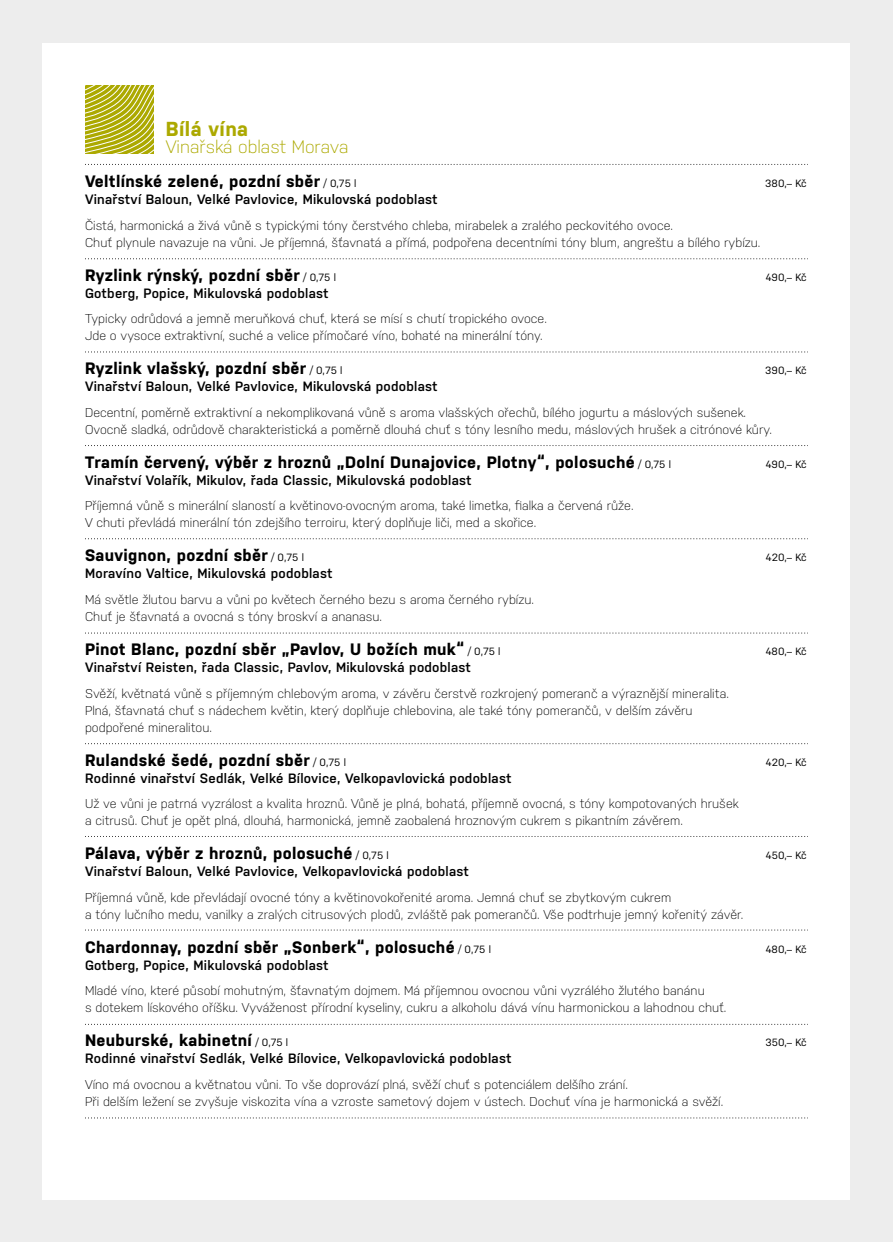
<style>
.page{position:relative;width:893px;height:1242px;background:#ededed}
.page>*{position:absolute;margin:0;border:0;box-sizing:border-box;transform-origin:0 0}
.t1{font:700 20.25px "Nudista";letter-spacing:.02em;color:#aca900}
.t2{font:300 18px "Nudista";color:#aca900}
.t3{font:700 16.5px "Nudista";letter-spacing:.02em;color:#000}
.t4{font:600 13.5px "Nudista";letter-spacing:.02em;color:#000}
.t5{font:300 12.75px/17px "Nudista";color:#000}
.t6{font:10.5px "Nudista";color:#000}
.s1{font-weight:400;font-size:10.5px}
</style>
<div class="page">
<div style="left:43px;top:43px;width:807px;height:1156px;background:#fff"></div>
<svg style="left:85px;top:164px;width:723px;height:1px"></svg>
<svg style="left:85px;top:258px;width:723px;height:1px"></svg>
<svg style="left:85px;top:351px;width:723px;height:1px"></svg>
<svg style="left:85px;top:445px;width:723px;height:1px"></svg>
<svg style="left:85px;top:538px;width:723px;height:1px"></svg>
<svg style="left:85px;top:743px;width:723px;height:1px"></svg>
<svg style="left:85px;top:632px;width:723px;height:1px"></svg>
<svg style="left:85px;top:836px;width:723px;height:1px"></svg>
<svg style="left:85px;top:1024px;width:723px;height:1px"></svg>
<svg style="left:85px;top:929px;width:723px;height:1px"></svg>
<svg style="left:85px;top:1117px;width:723px;height:1px"></svg>
<svg style="left:85px;top:85px;width:68px;height:68px;background:#bebc39"></svg>
<h1 class="t1" style="left:166px;top:114px;width:84px">Bílá vína</h1>
<h2 class="t2" style="left:166px;top:134px;width:184px">Vinařská oblast Morava</h2>
<p class="t3" style="left:85px;top:169px;width:273px">Veltlínské zelené, pozdní sběr <span class="s1">/ 0,75 l</span></p>
<p class="t6" style="left:765px;top:176px;width:43px">380,– Kč</p>
<p class="t4" style="left:85px;top:190px;width:354px">Vinařství Baloun, Velké Pavlovice, Mikulovská podoblast</p>
<p class="t5" style="left:85px;top:216px;width:677px">Čistá, harmonická a živá vůně s typickými tóny čerstvého chleba, mirabelek a zralého peckovitého ovoce.<br>Chuť plynule navazuje na vůni. Je příjemná, šťavnatá a přímá, podpořena decentními tóny blum, angreštu a bílého rybízu.</p>
<p class="t3" style="left:85px;top:263px;width:252px">Ryzlink rýnský, pozdní sběr <span class="s1">/ 0,75 l</span></p>
<p class="t6" style="left:766px;top:269px;width:42px">490,– Kč</p>
<p class="t4" style="left:85px;top:283px;width:245px">Gotberg, Popice, Mikulovská podoblast</p>
<p class="t5" style="left:85px;top:309px;width:463px">Typicky odrůdová a jemně meruňková chuť, která se mísí s chutí tropického ovoce.<br>Jde o vysoce extraktivní, suché a velice přímočaré víno, bohaté na minerální tóny.</p>
<p class="t3" style="left:85px;top:356px;width:259px">Ryzlink vlašský, pozdní sběr <span class="s1">/ 0,75 l</span></p>
<p class="t6" style="left:765px;top:363px;width:43px">390,– Kč</p>
<p class="t4" style="left:85px;top:377px;width:354px">Vinařství Baloun, Velké Pavlovice, Mikulovská podoblast</p>
<p class="t5" style="left:85px;top:403px;width:688px">Decentní, poměrně extraktivní a nekomplikovaná vůně s aroma vlašských ořechů, bílého jogurtu a máslových sušenek.<br>Ovocně sladká, odrůdově charakteristická a poměrně dlouhá chuť s tóny lesního medu, máslových hrušek a citrónové kůry.</p>
<p class="t3" style="left:85px;top:450px;width:587px">Tramín červený, výběr z hroznů „Dolní Dunajovice, Plotny“, polosuché <span class="s1">/ 0,75 l</span></p>
<p class="t6" style="left:766px;top:456px;width:42px">490,– Kč</p>
<p class="t4" style="left:85px;top:470px;width:388px">Vinařství Volařík, Mikulov, řada Classic, Mikulovská podoblast</p>
<p class="t5" style="left:85px;top:496px;width:550px">Příjemná vůně s minerální slaností a květinovo-ovocným aroma, také limetka, fialka a červená růže.<br>V chuti převládá minerální tón zdejšího terroiru, který doplňuje liči, med a skořice.</p>
<p class="t3" style="left:85px;top:543px;width:220px">Sauvignon, pozdní sběr <span class="s1">/ 0,75 l</span></p>
<p class="t6" style="left:766px;top:550px;width:42px">420,– Kč</p>
<p class="t4" style="left:85px;top:564px;width:249px">Moravíno Valtice, Mikulovská podoblast</p>
<p class="t5" style="left:85px;top:590px;width:451px">Má světle žlutou barvu a vůni po květech černého bezu s aroma černého rybízu.<br>Chuť je šťavnatá a ovocná s tóny broskví a ananasu.</p>
<p class="t3" style="left:85px;top:637px;width:417px">Pinot Blanc, pozdní sběr „Pavlov, U božích muk“ <span class="s1">/ 0,75 l</span></p>
<p class="t6" style="left:766px;top:644px;width:42px">480,– Kč</p>
<p class="t4" style="left:85px;top:657px;width:388px">Vinařství Reisten, řada Classic, Pavlov, Mikulovská podoblast</p>
<p class="t5" style="left:85px;top:683px;width:645px">Svěží, květnatá vůně s příjemným chlebovým aroma, v závěru čerstvě rozkrojený pomeranč a výraznější mineralita.<br>Plná, šťavnatá chuť s nádechem květin, který doplňuje chlebovina, ale také tóny pomerančů, v delším závěru podpořené mineralitou.</p>
<p class="t3" style="left:85px;top:747px;width:262px">Rulandské šedé, pozdní sběr <span class="s1">/ 0,75 l</span></p>
<p class="t6" style="left:766px;top:754px;width:42px">420,– Kč</p>
<p class="t4" style="left:85px;top:768px;width:428px">Rodinné vinařství Sedlák, Velké Bílovice, Velkopavlovická podoblast</p>
<p class="t5" style="left:85px;top:794px;width:655px">Už ve vůni je patrná vyzrálost a kvalita hroznů. Vůně je plná, bohatá, příjemně ovocná, s tóny kompotovaných hrušek a citrusů. Chuť je opět plná, dlouhá, harmonická, jemně zaobalená hroznovým cukrem s pikantním závěrem.</p>
<p class="t3" style="left:85px;top:841px;width:305px">Pálava, výběr z hroznů, polosuché <span class="s1">/ 0,75 l</span></p>
<p class="t6" style="left:766px;top:848px;width:42px">450,– Kč</p>
<p class="t4" style="left:85px;top:861px;width:385px">Vinařství Baloun, Velké Pavlovice, Velkopavlovická podoblast</p>
<p class="t5" style="left:85px;top:887px;width:660px">Příjemná vůně, kde převládají ovocné tóny a květinovokořenité aroma. Jemná chuť se zbytkovým cukrem<br>a tóny lučního medu, vanilky a zralých citrusových plodů, zvláště pak pomerančů. Vše podtrhuje jemný kořenitý závěr.</p>
<p class="t3" style="left:85px;top:935px;width:407px">Chardonnay, pozdní sběr „Sonberk“, polosuché <span class="s1">/ 0,75 l</span></p>
<p class="t6" style="left:766px;top:941px;width:42px">480,– Kč</p>
<p class="t4" style="left:85px;top:955px;width:245px">Gotberg, Popice, Mikulovská podoblast</p>
<p class="t5" style="left:85px;top:981px;width:643px">Mladé víno, které působí mohutným, šťavnatým dojmem. Má příjemnou ovocnou vůni vyzrálého žlutého banánu<br>s dotekem lískového oříšku. Vyváženost přírodní kyseliny, cukru a alkoholu dává vínu harmonickou a lahodnou chuť.</p>
<p class="t3" style="left:85px;top:1028px;width:205px">Neuburské, kabinetní <span class="s1">/ 0,75 l</span></p>
<p class="t6" style="left:765px;top:1035px;width:43px">350,– Kč</p>
<p class="t4" style="left:85px;top:1048px;width:428px">Rodinné vinařství Sedlák, Velké Bílovice, Velkopavlovická podoblast</p>
<p class="t5" style="left:85px;top:1075px;width:640px">Víno má ovocnou a květnatou vůni. To vše doprovází plná, svěží chuť s potenciálem delšího zrání.<br>Při delším ležení se zvyšuje viskozita vína a vzroste sametový dojem v ústech. Dochuť vína je harmonická a svěží.</p>
</div>
